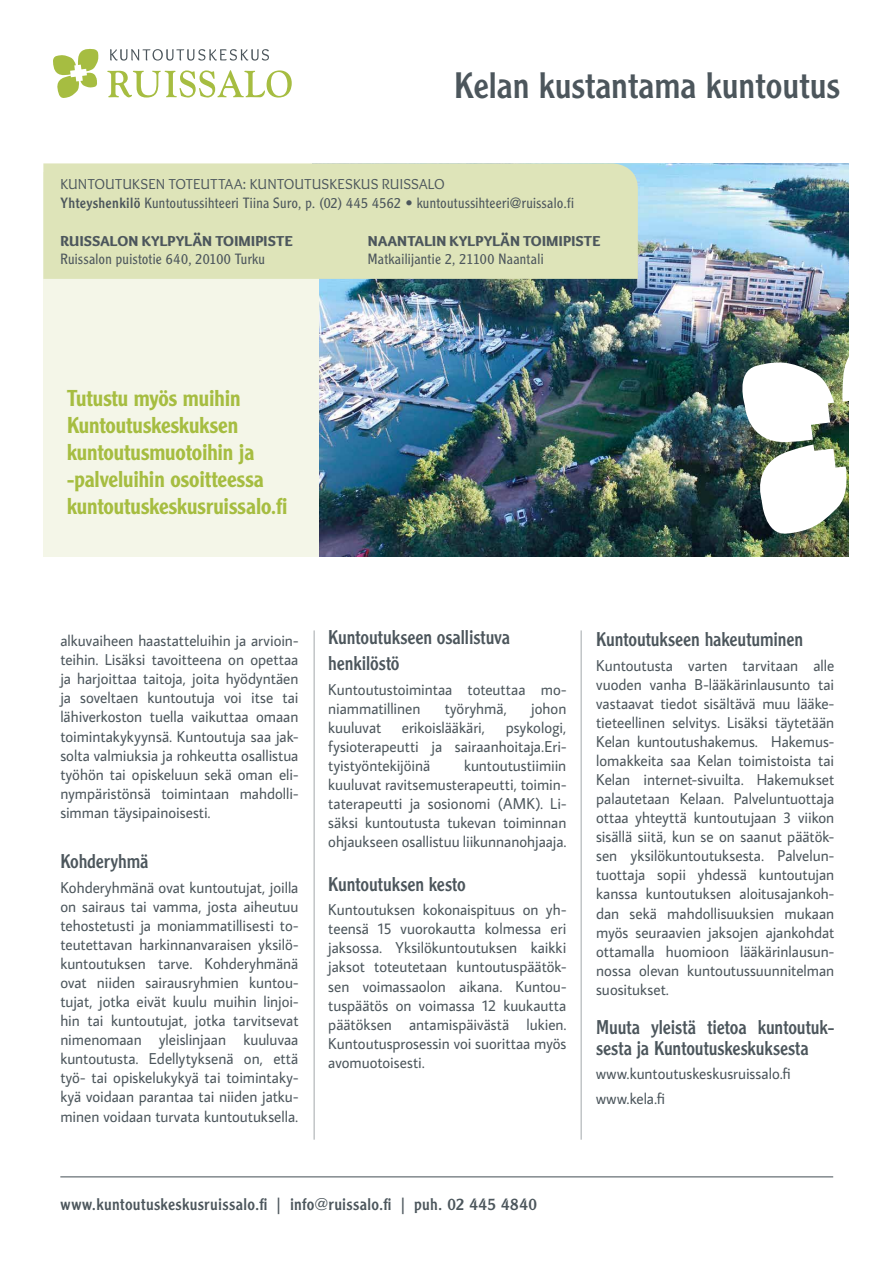
<style>
.page{position:relative;width:893px;height:1263px;background:#fff}
.page>*{position:absolute;margin:0;border:0;box-sizing:border-box;transform-origin:0 0}
.t1{font:36px "Clearface Gothic LT Std";color:#4c565c}
.t2{font:500 22.5px/27px "Clearface Gothic LT Std";letter-spacing:-.005em;color:#a6bd41;scale:.96 1}
.t3{font:19.5px/26px "Clearface Gothic LT Std";letter-spacing:-.005em;color:#4c565c;scale:.96 1}
.t4{font:16.5px "Clearface Gothic LT Std";letter-spacing:.025em;color:#4c565c}
.t5{font:15.75px/19px "Average Sans";color:#4c565c;text-align:justify;scale:.96 1}
.t6{font:900 15px "Overlock";letter-spacing:.015em;color:#4c565c}
.t7{font:15px "Overlock";letter-spacing:.01em;color:#4c565c}
.t8{font:300 14.55px "Clearface Gothic LT Std";letter-spacing:.02em;color:#4c565c}
.s1{font-weight:400}
</style>
<div class="page">
<img style="left:313px;top:163px;width:535px;height:394px">
<div style="left:43px;top:172px;width:276px;height:384px;background:#f4f6e8"></div>
<svg style="left:110px;top:49px;width:159px;height:12px"></svg>
<svg style="left:107px;top:70px;width:185px;height:28px"></svg>
<svg style="left:53px;top:48px;width:46px;height:50px"></svg>
<img style="left:734px;top:332px;width:115px;height:204px">
<hr style="left:314px;top:630px;width:1px;height:510px;background:#4c565c">
<hr style="left:581px;top:630px;width:1px;height:510px;background:#4c565c">
<hr style="left:60px;top:1176px;width:773px;height:1px;background:#4c565c">
<div style="left:43px;top:163px;width:595px;height:116px;background:#dee4b9"></div>
<h1 class="t1" style="left:454px;top:63px;width:387px">Kelan kustantama kuntoutus</h1>
<p class="t7" style="left:60px;top:175px;width:386px">KUNTOUTUKSEN TOTEUTTAA: KUNTOUTUSKESKUS RUISSALO</p>
<p class="t8" style="left:60px;top:194px;width:515px"><span class="s1">Yhteyshenkilö</span> Kuntoutussihteeri Tiina Suro, p. (02) 445 4562 • kuntoutussihteeri@ruissalo.fi</p>
<p class="t6" style="left:60px;top:231px;width:234px">RUISSALON KYLPYLÄN TOIMIPISTE</p>
<p class="t8" style="left:60px;top:251px;width:206px">Ruissalon puistotie 640, 20100 Turku</p>
<p class="t6" style="left:368px;top:231px;width:234px">NAANTALIN KYLPYLÄN TOIMIPISTE</p>
<p class="t8" style="left:368px;top:251px;width:177px">Matkailijantie 2, 21100 Naantali</p>
<h2 class="t2" style="left:67px;top:385px;width:231px">Tutustu myös muihin<br>Kuntoutuskeskuksen kuntoutusmuotoihin ja -palveluihin osoitteessa kuntoutuskeskusruissalo.fi</h2>
<p class="t5" style="left:60px;top:631px;width:250px">alkuvaiheen haastatteluihin ja arvioin&shy;teihin. Lisäksi tavoitteena on opettaa ja harjoittaa taitoja, joita hyödyntäen ja soveltaen kuntoutuja voi itse tai lähiverkoston tuella vaikuttaa omaan toimintakykyynsä. Kuntoutuja saa jak&shy;solta valmiuksia ja rohkeutta osallistua työhön tai opiskeluun sekä oman eli&shy;nympäristönsä toimintaan mahdolli&shy;simman täysipainoisesti.</p>
<p class="t3" style="left:60px;top:848px;width:93px">Kohderyhmä</p>
<p class="t5" style="left:60px;top:877px;width:250px">Kohderyhmänä ovat kuntoutujat, joilla on sairaus tai vamma, josta aiheutuu tehostetusti ja moniammatillisesti to&shy;teutettavan harkinnanvaraisen yksilö&shy;kuntoutuksen tarve. Kohderyhmänä ovat niiden sairausryhmien kuntou&shy;tujat, jotka eivät kuulu muihin linjoi&shy;hin tai kuntoutujat, jotka tarvitsevat nimenomaan yleislinjaan kuuluvaa kuntoutusta. Edellytyksenä on, että työ- tai opiskelukykyä tai toimintaky&shy;kyä voidaan parantaa tai niiden jatku&shy;minen voidaan turvata kuntoutuksella.</p>
<p class="t3" style="left:328px;top:624px;width:191px">Kuntoutukseen osallistuva henkilöstö</p>
<p class="t5" style="left:328px;top:679px;width:250px">Kuntoutustoimintaa toteuttaa mo&shy;niammatillinen</p>
<p class="t5" style="left:445px;top:698px;width:66px">työryhmä,</p>
<p class="t5" style="left:531px;top:698px;width:38px">johon</p>
<p class="t5" style="left:328px;top:717px;width:250px;text-indent:178px">psykologi, fysioterapeutti ja sairaanhoitaja.Eri&shy;tyistyöntekijöinä</p>
<p class="t5" style="left:328px;top:717px;width:57px">kuuluvat</p>
<p class="t5" style="left:402px;top:717px;width:88px">erikoislääkäri,</p>
<p class="t5" style="left:328px;top:755px;width:250px;text-indent:136px">kuntoutustiimiin kuuluvat ravitsemusterapeutti, toimin&shy;taterapeutti ja sosionomi (AMK). Li&shy;säksi kuntoutusta tukevan toiminnan ohjaukseen osallistuu liikunnanohjaaja.</p>
<p class="t3" style="left:328px;top:870px;width:145px">Kuntoutuksen kesto</p>
<p class="t5" style="left:328px;top:900px;width:250px">Kuntoutuksen kokonaispituus on yh&shy;teensä 15 vuorokautta kolmessa eri jaksossa. Yksilökuntoutuksen kaikki jaksot toteutetaan kuntoutuspäätök&shy;sen voimassaolon aikana. Kuntou&shy;tuspäätös on voimassa 12 kuukautta päätöksen antamispäivästä lukien.<br>Kuntoutusprosessin voi suorittaa myös avomuotoisesti.</p>
<p class="t3" style="left:596px;top:626px;width:217px">Kuntoutukseen hakeutuminen</p>
<p class="t5" style="left:596px;top:655px;width:250px">Kuntoutusta varten tarvitaan alle vuoden vanha B-lääkärinlausunto tai vastaavat tiedot sisältävä muu lääke&shy;tieteellinen selvitys. Lisäksi täytetään Kelan kuntoutushakemus. Hakemus&shy;lomakkeita saa Kelan toimistoista tai Kelan internet-sivuilta. Hakemukset palautetaan Kelaan. Palveluntuottaja ottaa yhteyttä kuntoutujaan 3 viikon sisällä siitä, kun se on saanut päätök&shy;sen yksilökuntoutuksesta. Palvelun&shy;tuottaja sopii yhdessä kuntoutujan kanssa kuntoutuksen aloitusajankoh&shy;dan sekä mahdollisuuksien mukaan myös seuraavien jaksojen ajankohdat ottamalla huomioon lääkärinlausun&shy;nossa olevan kuntoutussuunnitelman suositukset.</p>
<p class="t3" style="left:596px;top:1017px;width:250px;line-height:20.4px">Muuta yleistä tietoa kuntoutuk&shy;sesta ja Kuntoutuskeskuksesta</p>
<p class="t5" style="left:596px;top:1061px;width:204px;line-height:24.6px">www.kuntoutuskeskusruissalo.fi www.kela.fi</p>
<p class="t4" style="left:61px;top:1194px;width:478px">www.kuntoutuskeskusruissalo.fi | info@ruissalo.fi | puh. 02 445 4840</p>
</div>
